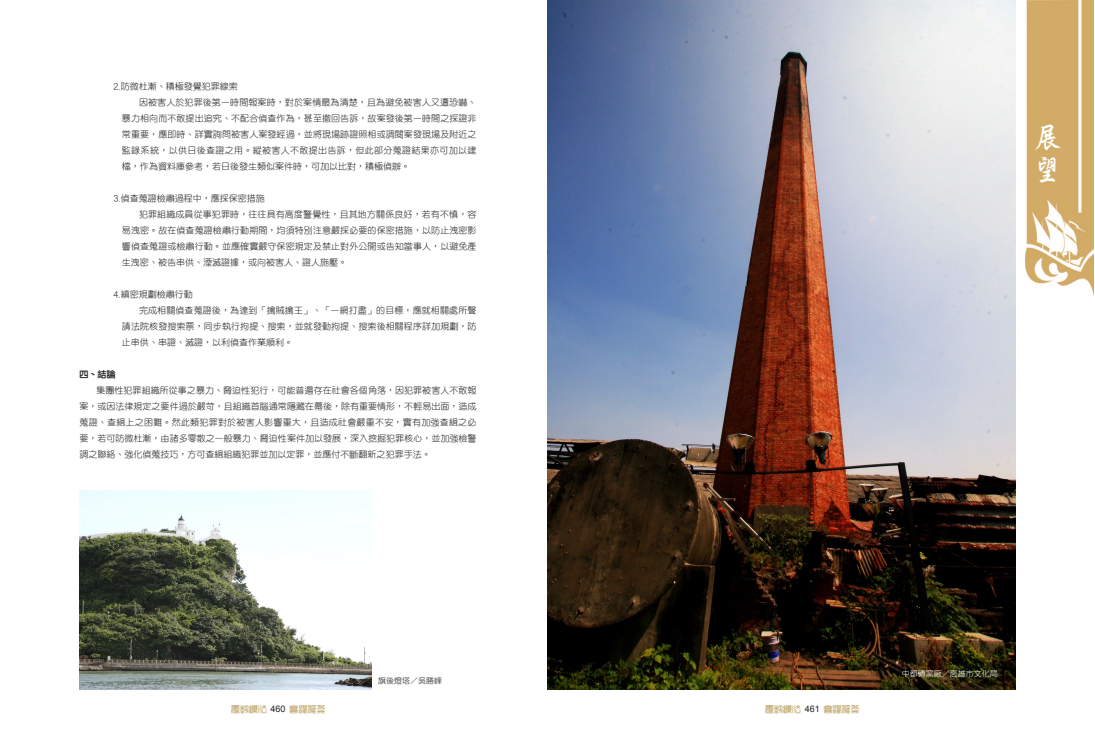
<style>
.page{position:relative;width:1095px;height:755px;background:#fff}
.page>*{position:absolute;margin:0;border:0;box-sizing:border-box;transform-origin:0 0}
.t1{font:30px/33px "Singkai EG Bold Big 5";color:#fff}
.t2{font:9px/16px "DF Yuan Lt HKP BF";letter-spacing:.01em;color:#231f20;text-align:justify}
.t3{font:9px "DF Yuan Lt HKP BF";letter-spacing:.035em;color:#231f20}
.t4{font:9px "Jet Link Bold Peak Jang";color:#bda467}
.t5{font:9px "DF Li Yuan Bd HK BF";color:#231f20}
.t6{font:8px "DF Yuan Lt HKP BF";color:#fff}
.t7{font:8px "DF Yuan Lt HKP BF";color:#231f20}
.s1{font-family:"Arial";color:#231f20}
</style>
<div class="page">
<img style="left:1025px;top:0;width:68px;height:293px">
<img style="left:547px;top:0;width:468px;height:689px">
<img style="left:79px;top:490px;width:292px;height:199px">
<p class="t2" style="left:113px;top:78px;width:126px">2.防微杜漸、積極發覺犯罪線索</p>
<p class="t2" style="left:139px;top:94px;width:339px">因被害人於犯罪後第一時間報案時，對於案情最為清楚，且為避免被害人又遭恐嚇、</p>
<p class="t2" style="left:122px;top:110px;width:356px">暴力相向而不敢提出追究、不配合偵查作為，甚至撤回告訴，故案發後第一時間之採證非</p>
<p class="t2" style="left:122px;top:126px;width:356px">常重要，應即時、詳實詢問被害人案發經過，並將現場跡證照相或調閱案發現場及附近之</p>
<p class="t3" style="left:122px;top:145px;width:356px">監錄系統，以供日後查證之用。縱被害人不敢提出告訴，但此部分蒐證結果亦可加以建</p>
<p class="t2" style="left:122px;top:158px;width:290px">檔，作為資料庫參考，若日後發生類似案件時，可加以比對，積極偵辦。</p>
<p class="t2" style="left:113px;top:190px;width:153px">3.偵查蒐證檢肅過程中，應採保密措施</p>
<p class="t2" style="left:139px;top:206px;width:339px">犯罪組織成員從事犯罪時，往往具有高度警覺性，且其地方關係良好，若有不慎，容</p>
<p class="t2" style="left:122px;top:222px;width:356px">易洩密。故在偵查蒐證檢肅行動期間，均須特別注意嚴採必要的保密措施，以防止洩密影</p>
<p class="t2" style="left:122px;top:238px;width:356px">響偵查蒐證或檢肅行動。並應確實嚴守保密規定及禁止對外公開或告知當事人，以避免產</p>
<p class="t2" style="left:122px;top:254px;width:227px">生洩密、被告串供、湮滅證據，或向被害人、證人施壓。</p>
<p class="t2" style="left:113px;top:286px;width:81px">4.縝密規劃檢肅行動</p>
<p class="t2" style="left:139px;top:302px;width:339px">完成相關偵查蒐證後，為達到「擒賊擒王」、「一網打盡」的目標，應就相關處所聲</p>
<p class="t2" style="left:122px;top:318px;width:356px">請法院核發搜索票，同步執行拘提、搜索，並就發動拘提、搜索後相關程序詳加規劃，防</p>
<p class="t2" style="left:122px;top:334px;width:173px">止串供、串證、滅證，以利偵查作業順利。</p>
<p class="t5" style="left:79px;top:369px;width:37px">四、結論</p>
<p class="t2" style="left:79px;top:382px;width:398px;text-indent:17px">集團性犯罪組織所從事之暴力、脅迫性犯行，可能普遍存在社會各個角落，因犯罪被害人不敢報案，或因法律規定之要件過於嚴苛，且組織首腦通常隱藏在幕後，除有重要情形，不輕易出面，造成蒐證、查緝上之困難。然此類犯罪對於被害人影響重大，且造成社會嚴重不安，實有加強查緝之必要，若可防微杜漸，由諸多零散之一般暴力、脅迫性案件加以發展，深入挖掘犯罪核心，並加強檢警調之聯絡、強化偵蒐技巧，方可查緝組織犯罪並加以定罪，並應付不斷翻新之犯罪手法。</p>
<p class="t4" style="left:231px;top:704px;width:56px">震鼓鑠法 <span class="s1">460</span></p>
<p class="t4" style="left:289px;top:704px;width:37px">高躍雄飛</p>
<p class="t7" style="left:378px;top:675px;width:65px">旗後燈塔／吳勝峰</p>
<h1 class="t1" style="left:1032px;top:120px;width:30px">展望</h1>
<p class="t4" style="left:765px;top:704px;width:56px">震鼓鑠法 <span class="s1">461</span></p>
<p class="t4" style="left:823px;top:704px;width:37px">高躍雄飛</p>
<p class="t6" style="left:901px;top:668px;width:97px">中都磚窯廠／高雄市文化局</p>
</div>
